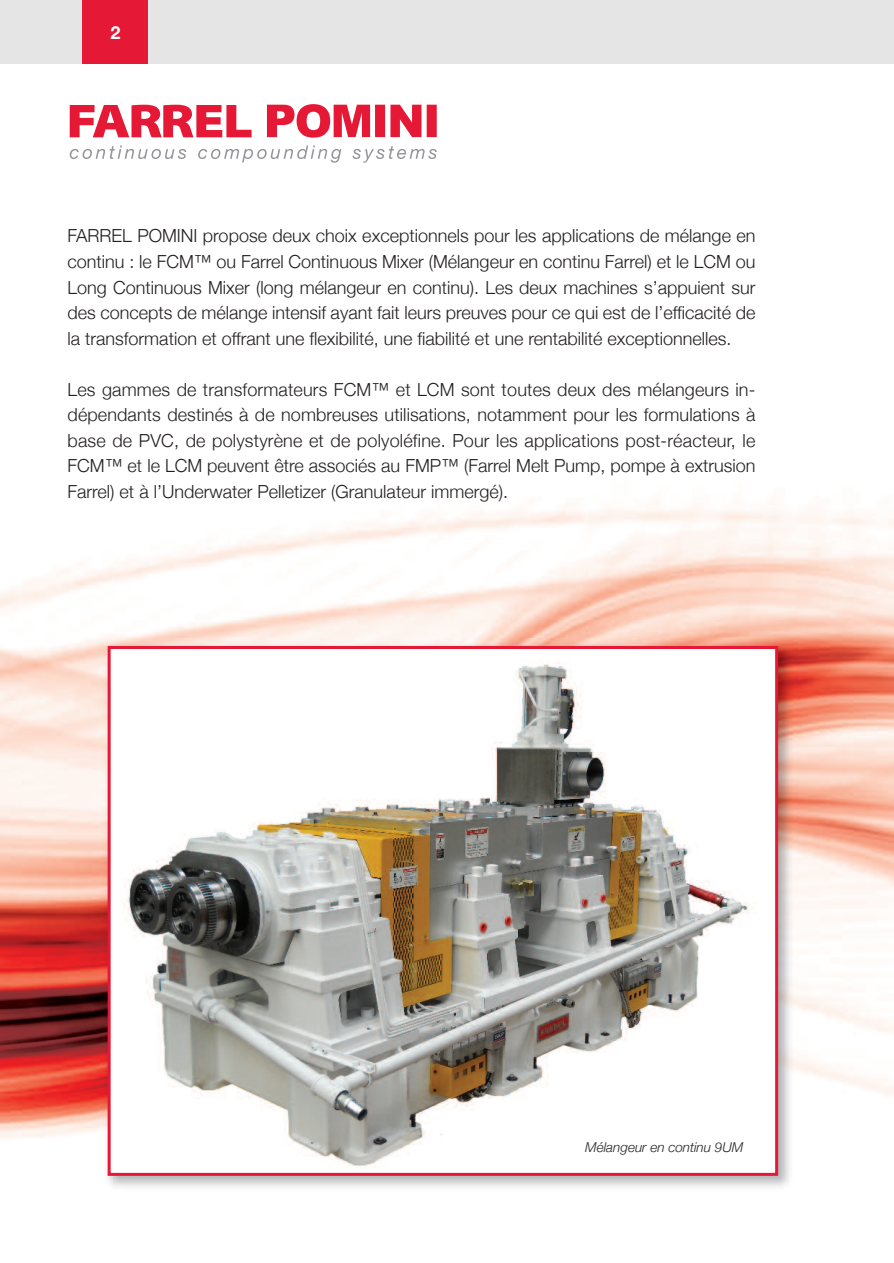
<style>
.page{position:relative;width:894px;height:1263px;background:#fff}
.page>*{position:absolute;margin:0;border:0;box-sizing:border-box;transform-origin:0 0}
.t1{font:300 18px/25.5px "Helvetica Neue";color:#231f20;text-align:justify}
.t2{font:700 18px "Helvetica Neue";color:#fff}
.t3{font:italic 300 13.5px "Helvetica Neue";color:#231f20}
</style>
<div class="page">
<div style="left:0;top:0;width:893px;height:64px;background:#e5e5e5"></div>
<div style="left:82px;top:0;width:66px;height:64px;background:#e51836"></div>
<img style="left:0;top:501px;width:893px;height:638px">
<img style="left:101px;top:639px;width:696px;height:548px">
<img style="left:112px;top:650px;width:661px;height:521px">
<div style="left:108px;top:646px;width:669px;height:529px;border:3px solid #e51836"></div>
<svg style="left:70px;top:105px;width:181px;height:32px"></svg>
<svg style="left:267px;top:104px;width:169px;height:34px"></svg>
<svg style="left:70px;top:145px;width:366px;height:18px"></svg>
<p class="t2" style="left:111px;top:26px;width:12px">2</p>
<p class="t1" style="left:67px;top:223px;width:689px">FARREL POMINI propose deux choix exceptionnels pour les applications de mélange en continu : le FCM™ ou Farrel Continuous Mixer (Mélangeur en continu Farrel) et le LCM ou Long Continuous Mixer (long mélangeur en continu). Les deux machines s’appuient sur des concepts de mélange intensif ayant fait leurs preuves pour ce qui est de l’efficacité de la transformation et offrant une flexibilité, une fiabilité et une rentabilité exceptionnelles.</p>
<p class="t1" style="left:67px;top:376px;width:689px">Les gammes de transformateurs FCM™ et LCM sont toutes deux des mélangeurs in&shy;dépendants destinés à de nombreuses utilisations, notamment pour les formulations à base de PVC, de polystyrène et de polyoléfine. Pour les applications post-réacteur, le FCM™ et le LCM peuvent être associés au FMP™ (Farrel Melt Pump, pompe à extrusion Farrel) et à l’Underwater Pelletizer (Granulateur immergé).</p>
<p class="t3" style="left:585px;top:1139px;width:160px">Mélangeur en continu 9UM</p>
</div>
